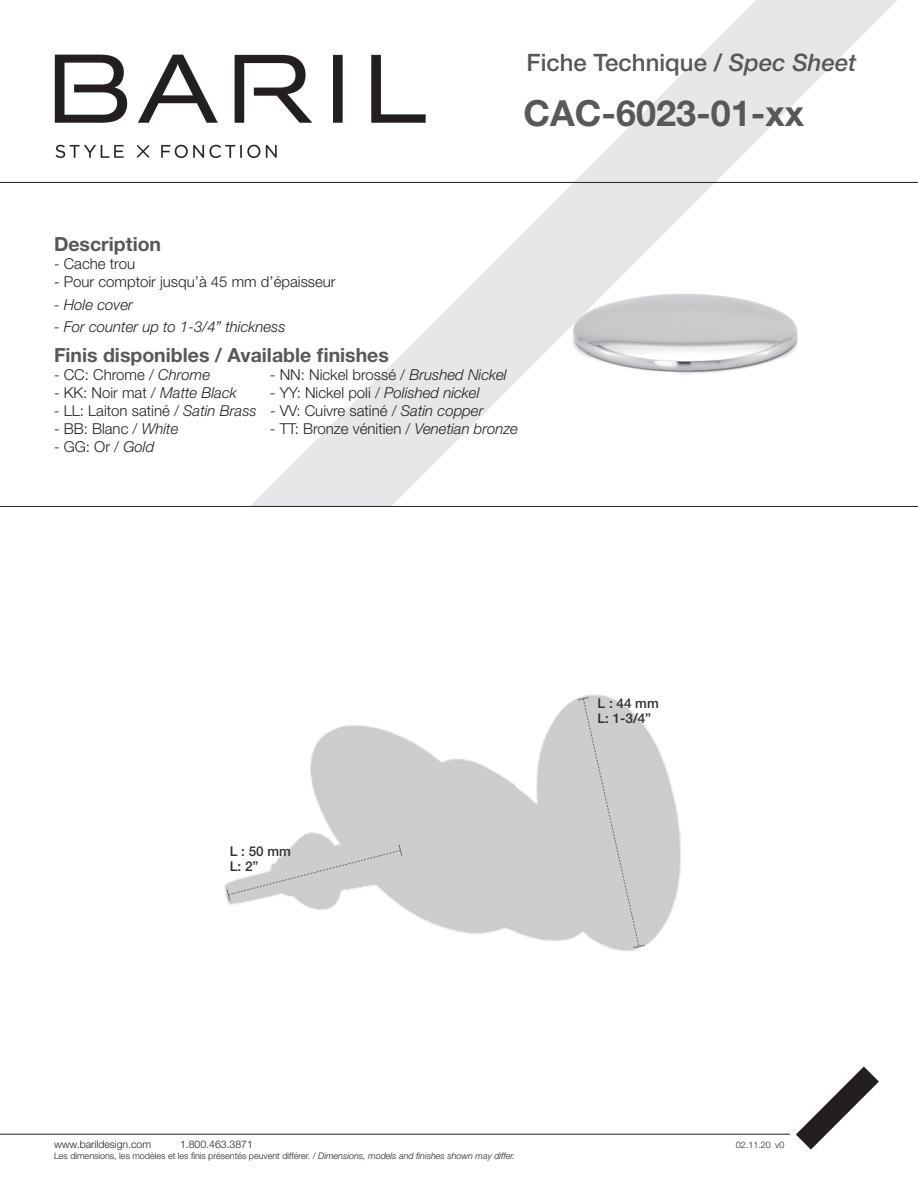
<style>
.page{position:relative;width:918px;height:1188px;background:#fff}
.page>*{position:absolute;margin:0;border:0;box-sizing:border-box;transform-origin:0 0}
.t1{font:700 36px "Helvetica Neue LT Std";color:#57585a}
.t2{font:500 24px "Helvetica Neue LT Std";color:#57585a}
.t3{font:700 19.5px "Helvetica Neue LT Std";color:#57585a}
.t4{font:300 15px "Helvetica Neue LT Std";color:#231f20}
.t5{font:italic 300 15px "Helvetica Neue LT Std";color:#231f20}
.t6{font:500 13.5px/15.3px "Helvetica Neue LT Std";color:#312f30}
.t7{font:300 10.5px "Helvetica Neue LT Std";color:#231f20}
.t8{font:300 9px "Helvetica Neue LT Std";color:#231f20}
.s1{font-style:italic}
</style>
<div class="page">
<svg style="left:250px;top:0;width:648px;height:506px"></svg>
<img style="left:54px;top:54px;width:376px;height:112px">
<hr style="left:0;top:182px;width:918px;height:1px;background:#231f20">
<hr style="left:0;top:506px;width:918px;height:1px;background:#231f20">
<hr style="left:0;top:1134px;width:790px;height:1px;background:#231f20">
<svg style="left:796px;top:1066px;width:83px;height:84px"></svg>
<img style="left:294px;top:725px;width:223px;height:125px">
<img style="left:517px;top:694px;width:164px;height:156px">
<img style="left:224px;top:850px;width:457px;height:101px">
<div style="left:577px;top:697px;width:68px;height:251px;background:#cdccce"></div>
<svg style="left:226px;top:844px;width:177px;height:57px"></svg>
<img style="left:526px;top:176px;width:325px;height:324px">
<h2 class="t2" style="left:526px;top:48px;width:331px">Fiche Technique / <span class="s1">Spec Sheet</span></h2>
<p class="t1" style="left:524px;top:91px;width:282px">CAC-6023-01-xx</p>
<p class="t3" style="left:54px;top:232px;width:109px">Description</p>
<p class="t4" style="left:54px;top:255px;width:83px">- Cache trou</p>
<p class="t4" style="left:54px;top:273px;width:283px">- Pour comptoir jusqu’à 45 mm d’épaisseur</p>
<p class="t5" style="left:54px;top:296px;width:80px">- Hole cover</p>
<p class="t5" style="left:54px;top:318px;width:233px">- For counter up to 1-3/4” thickness</p>
<p class="t3" style="left:54px;top:343px;width:336px">Finis disponibles / Available finishes</p>
<p class="t4" style="left:54px;top:366px;width:158px">- CC: Chrome / <span class="s1">Chrome</span></p>
<p class="t4" style="left:270px;top:366px;width:238px">- NN: Nickel brossé / <span class="s1">Brushed Nickel</span></p>
<p class="t4" style="left:54px;top:384px;width:184px">- KK: Noir mat / <span class="s1">Matte Black</span></p>
<p class="t4" style="left:270px;top:384px;width:211px">- YY: Nickel poli / <span class="s1">Polished nickel</span></p>
<p class="t4" style="left:54px;top:402px;width:431px"><span class="s1">-</span> LL: Laiton satiné / <span class="s1">Satin Brass</span> - VV: Cuivre satiné / <span class="s1">Satin copper</span></p>
<p class="t4" style="left:54px;top:420px;width:126px">- BB: Blanc / <span class="s1">White</span></p>
<p class="t4" style="left:270px;top:420px;width:249px">- TT: Bronze vénitien / <span class="s1">Venetian bronze</span></p>
<p class="t4" style="left:54px;top:438px;width:102px">- GG: Or / <span class="s1">Gold</span></p>
<p class="t6" style="left:230px;top:843px;width:63px">L : 50 mm<br>L: 2”</p>
<p class="t6" style="left:598px;top:695px;width:63px">L : 44 mm<br>L: 1-3/4”</p>
<p class="t7" style="left:54px;top:1138px;width:99px">www.barildesign.com</p>
<p class="t7" style="left:180px;top:1138px;width:74px">1.800.463.3871</p>
<p class="t8" style="left:736px;top:1139px;width:37px">02.11.20</p>
<p class="t8" style="left:54px;top:1150px;width:463px">Les dimensions, les modèles et les finis présentés peuvent différer. / <span class="s1">Dimensions, models and finishes shown may differ.</span></p>
<p class="t8" style="left:775px;top:1140px;width:11px">v0</p>
</div>
